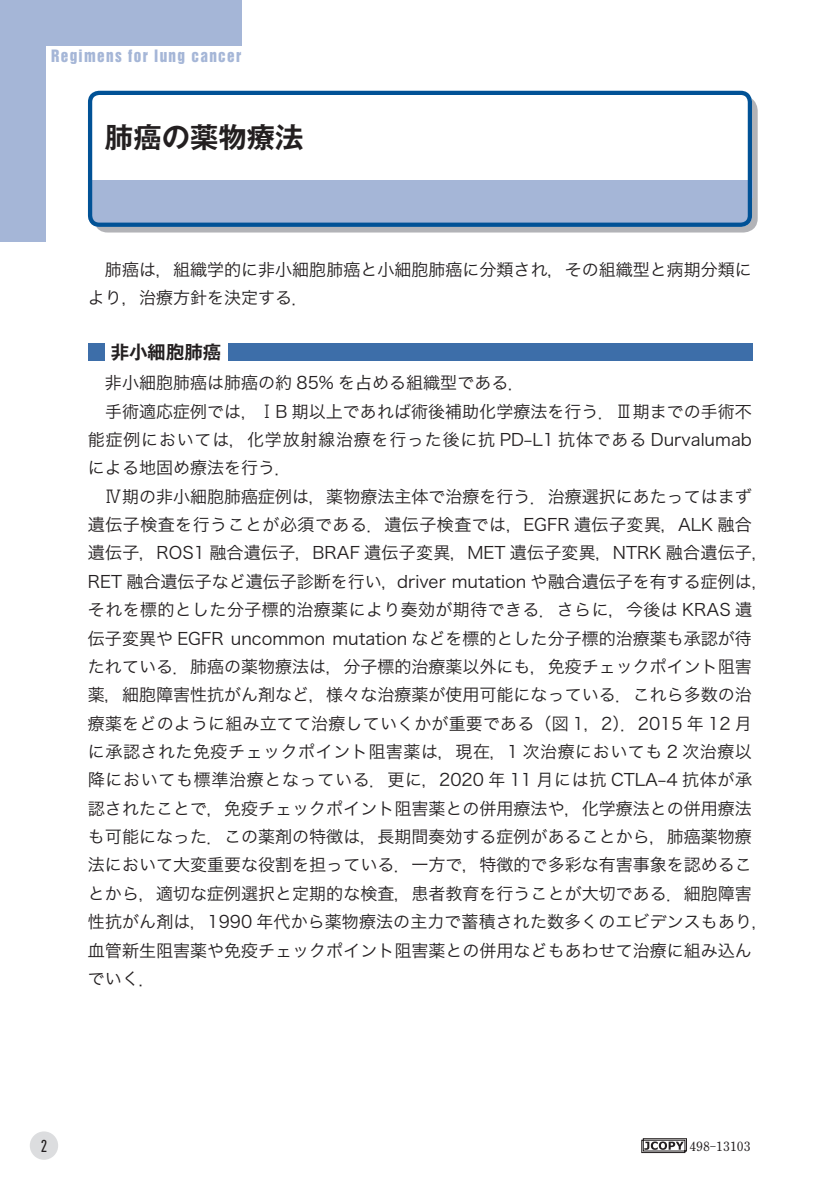
<style>
.page{position:relative;width:840px;height:1191px;background:#fff}
.page>*{position:absolute;margin:0;border:0;box-sizing:border-box;transform-origin:0 0}
.t1{font:700 28.4px "Gothic MB101 Pr 6 De";color:#231f20}
.t2{font:700 18.4px "Gothic MB101 Pr 6 De";color:#231f20}
.t3{font:17px/28.4px "Hira Kaku Pro W3";color:#231f20}
.t4{font:500 condensed 17px "DIN Pro";color:#231f20}
.t5{font:15.6px "Helvetica Inserat";letter-spacing:.09em;color:#a5b6d7}
.t6{font:700 12.8px "Futo Min A101 Pr 6";color:#231f20}
.s1{font-family:"Gothic MB101 Pr 6";font-weight:300}
</style>
<div class="page">
<svg style="left:641px;top:1138px;width:45px;height:15px"></svg>
<div style="left:30px;top:1131px;width:28px;height:28px;background:#dcdddf;border-radius:50%"></div>
<div style="left:0;top:0;width:241px;height:45px;background:#a5b6d7"></div>
<div style="left:0;top:0;width:45px;height:241px;background:#a5b6d7"></div>
<div style="left:94px;top:96px;width:663px;height:136px;background:#b2b3b7;border-radius:14px"></div>
<div style="left:88px;top:91px;width:663px;height:136px;background:#fff;border-radius:11px"></div>
<div style="left:88px;top:180px;width:663px;height:47px;background:#a5b6d7;border-radius:11px"></div>
<div style="left:88px;top:180px;width:663px;height:17px;background:#a5b6d7"></div>
<div style="left:88px;top:343px;width:663px;height:17px;background:#3d6ea9"></div>
<div style="left:105px;top:340px;width:122px;height:23px;background:#fff"></div>
<div style="left:88px;top:91px;width:663px;height:136px;border:4px solid #015296;border-radius:9px"></div>
<p class="t5" style="left:51px;top:47px;width:191px">Regimens for lung cancer</p>
<h1 class="t1" style="left:105px;top:114px;width:200px">肺癌の薬物療法</h1>
<p class="t3" style="left:88px;top:254px;width:665px">　肺癌は，組織学的に非小細胞肺癌と小細胞肺癌に分類され，その組織型と病期分類により，治療方針を決定する．</p>
<p class="t2" style="left:111px;top:336px;width:112px">非小細胞肺癌</p>
<p class="t3" style="left:88px;top:367px;width:665px">　非小細胞肺癌は肺癌の約 85% を占める組織型である．<br>　手術適応症例では，<span class="s1">Ⅰ</span>B 期以上であれば術後補助化学療法を行う．<span class="s1">Ⅲ</span>期までの手術不能症例においては，化学放射線治療を行った後に抗 PD-L1 抗体である Durvalumabによる地固め療法を行う．</p>
<p class="t3" style="left:88px;top:481px;width:682px;text-indent:17px"><span class="s1">Ⅳ</span>期の非小細胞肺癌症例は，薬物療法主体で治療を行う．治療選択にあたってはまず遺伝子検査を行うことが必須である．遺伝子検査では，EGFR 遺伝子変異，ALK 融合遺伝子，ROS1 融合遺伝子，BRAF 遺伝子変異，MET 遺伝子変異，NTRK 融合遺伝子，RET 融合遺伝子など遺伝子診断を行い，driver mutation や融合遺伝子を有する症例は，それを標的とした分子標的治療薬により奏効が期待できる．さらに，今後は KRAS 遺伝子変異や EGFR uncommon mutation などを標的とした分子標的治療薬も承認が待たれている．肺癌の薬物療法は，分子標的治療薬以外にも，免疫チェックポイント阻害薬，細胞障害性抗がん剤など，様々な治療薬が使用可能になっている．これら多数の治療薬をどのように組み立てて治療していくかが重要である（図 1，2）．2015 年 12 月に承認された免疫チェックポイント阻害薬は，現在，1 次治療においても 2 次治療以降においても標準治療となっている．更に，2020 年 11 月には抗 CTLA-4 抗体が承認されたことで，免疫チェックポイント阻害薬との併用療法や，化学療法との併用療法も可能になった．この薬剤の特徴は，長期間奏効する症例があることから，肺癌薬物療法において大変重要な役割を担っている．一方で，特徴的で多彩な有害事象を認めることから，適切な症例選択と定期的な検査，患者教育を行うことが大切である．細胞障害性抗がん剤は，1990 年代から薬物療法の主力で蓄積された数多くのエビデンスもあり，血管新生阻害薬や免疫チェックポイント阻害薬との併用などもあわせて治療に組み込んでいく．</p>
<p class="t4" style="left:41px;top:1133px;width:8px">2</p>
<p class="t6" style="left:689px;top:1136px;width:63px">498-13103</p>
</div>
